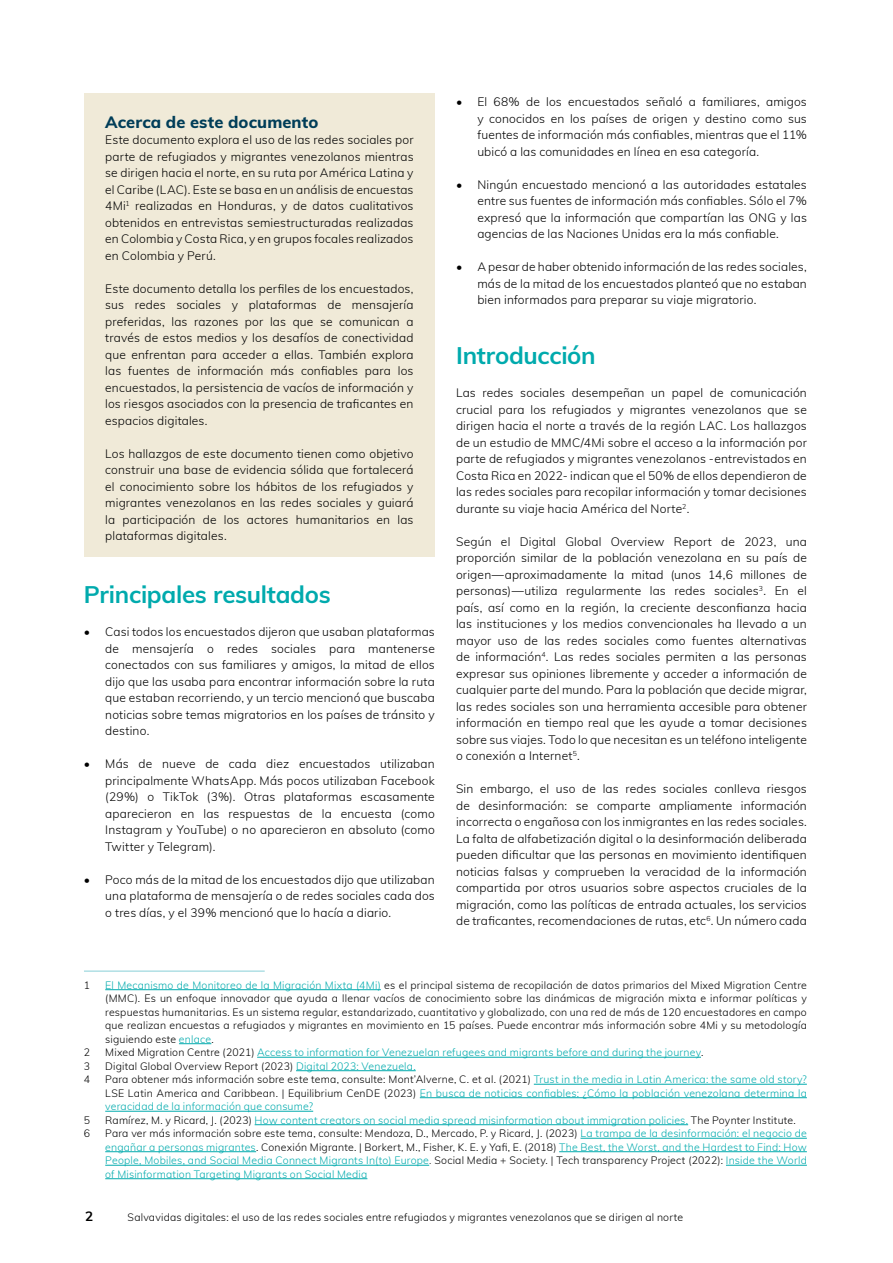
<style>
.page{position:relative;width:893px;height:1263px;background:#fff}
.page>*{position:absolute;margin:0;border:0;box-sizing:border-box;transform-origin:0 0}
.t1{font:700 24px "Muli";letter-spacing:-.01em;color:#00aaad}
.t2{font:800 16.5px "Muli";letter-spacing:.005em;color:#003d58}
.t3{font:700 13.5px "Muli";color:#000}
.t4{font:300 12px/16.5px "Muli";letter-spacing:.015em;color:#000;text-align:justify}
.t5{font:300 10.5px/13.5px "Muli";letter-spacing:.02em;color:#00aaad;text-align:justify}
.t6{font:300 10.5px/13.5px "Muli";letter-spacing:.02em;color:#000;text-align:justify}
.s1{color:#00aaad}
.s2{color:#000}
.s3{color:#333}
</style>
<div class="page">
<div style="left:84px;top:93px;width:351px;height:21px;background:#f0ead8"></div>
<div style="left:84px;top:111px;width:351px;height:21px;background:#f0ead8"></div>
<div style="left:84px;top:128px;width:351px;height:132px;background:#f0ead8"></div>
<div style="left:84px;top:260px;width:351px;height:16px;background:#f0ead8"></div>
<div style="left:84px;top:276px;width:351px;height:149px;background:#f0ead8"></div>
<div style="left:84px;top:425px;width:351px;height:16px;background:#f0ead8"></div>
<div style="left:84px;top:441px;width:351px;height:99px;background:#f0ead8"></div>
<div style="left:84px;top:540px;width:351px;height:17px;background:#f0ead8"></div>
<hr style="left:84px;top:970px;width:181px;height:2px;background:#afdfe4">
<hr style="left:105px;top:989px;width:276px;height:1px;background:#00aaad">
<hr style="left:179px;top:1043px;width:32px;height:1px;background:#00aaad">
<hr style="left:257px;top:1057px;width:444px;height:1px;background:#00aaad">
<hr style="left:296px;top:1070px;width:120px;height:1px;background:#00aaad">
<hr style="left:534px;top:1084px;width:273px;height:1px;background:#00aaad">
<hr style="left:420px;top:1097px;width:387px;height:1px;background:#00aaad">
<hr style="left:105px;top:1111px;width:208px;height:1px;background:#00aaad">
<hr style="left:255px;top:1124px;width:433px;height:1px;background:#00aaad">
<hr style="left:580px;top:1138px;width:227px;height:1px;background:#00aaad">
<hr style="left:105px;top:1151px;width:151px;height:1px;background:#00aaad">
<hr style="left:559px;top:1151px;width:248px;height:1px;background:#00aaad">
<hr style="left:105px;top:1165px;width:324px;height:1px;background:#00aaad">
<hr style="left:726px;top:1165px;width:81px;height:1px;background:#00aaad">
<hr style="left:105px;top:1178px;width:262px;height:1px;background:#00aaad">
<h2 class="t2" style="left:105px;top:110px;width:215px">Acerca de este documento</h2>
<p class="t4" style="left:105px;top:131px;width:310px">Este documento explora el uso de las redes sociales por parte de refugiados y migrantes venezolanos mientras se dirigen hacia el norte, en su ruta por América Latina y el Caribe (LAC). Este se basa en un análisis de encuestas 4Mi<sup>1</sup> realizadas en Honduras, y de datos cualitativos obtenidos en entrevistas semiestructuradas realizadas en Colombia y Costa Rica, y en grupos focales realizados en Colombia y Perú.</p>
<p class="t4" style="left:105px;top:279px;width:310px">Este documento detalla los perfiles de los encuestados, sus redes sociales y plataformas de mensajería preferidas, las razones por las que se comunican a través de estos medios y los desafíos de conectividad que enfrentan para acceder a ellas. También explora las fuentes de información más confiables para los encuestados, la persistencia de vacíos de información y los riesgos asociados con la presencia de traficantes en espacios digitales.</p>
<p class="t4" style="left:105px;top:444px;width:310px">Los hallazgos de este documento tienen como objetivo construir una base de evidencia sólida que fortalecerá el conocimiento sobre los hábitos de los refugiados y migrantes venezolanos en las redes sociales y guiará la participación de los actores humanitarios en las plataformas digitales.</p>
<h1 class="t1" style="left:84px;top:577px;width:248px">Principales resultados</h1>
<p class="t4" style="left:105px;top:623px;width:331px;text-indent:-21px">• Casi todos los encuestados dijeron que usaban plataformas de mensajería o redes sociales para mantenerse conectados con sus familiares y amigos, la mitad de ellos dijo que las usaba para encontrar información sobre la ruta que estaban recorriendo, y un tercio mencionó que buscaba noticias sobre temas migratorios en los países de tránsito y destino.</p>
<p class="t4" style="left:105px;top:755px;width:331px;text-indent:-21px">• Más de nueve de cada diez encuestados utilizaban principalmente WhatsApp. Más pocos utilizaban Facebook (29%) o TikTok (3%). Otras plataformas escasamente aparecieron en las respuestas de la encuesta (como Instagram y YouTube) o no aparecieron en absoluto (como Twitter y Telegram).</p>
<p class="t4" style="left:105px;top:870px;width:331px;text-indent:-21px">• Poco más de la mitad de los encuestados dijo que utilizaban una plataforma de mensajería o de redes sociales cada dos o tres días, y el 39% mencionó que lo hacía a diario.</p>
<p class="t4" style="left:477px;top:93px;width:331px;text-indent:-21px">• El 68% de los encuestados señaló a familiares, amigos y conocidos en los países de origen y destino como sus fuentes de información más confiables, mientras que el 11% ubicó a las comunidades en línea en esa categoría.</p>
<p class="t4" style="left:477px;top:176px;width:331px;text-indent:-21px">• Ningún encuestado mencionó a las autoridades estatales entre sus fuentes de información más confiables. Sólo el 7% expresó que la información que compartían las ONG y las agencias de las Naciones Unidas era la más confiable.</p>
<p class="t4" style="left:477px;top:258px;width:331px;text-indent:-21px">• A pesar de haber obtenido información de las redes sociales, más de la mitad de los encuestados planteó que no estaban bien informados para preparar su viaje migratorio.</p>
<h1 class="t1" style="left:456px;top:338px;width:141px">Introducción</h1>
<p class="t4" style="left:456px;top:384px;width:352px">Las redes sociales desempeñan un papel de comunicación crucial para los refugiados y migrantes venezolanos que se dirigen hacia el norte a través de la región LAC. Los hallazgos de un estudio de MMC/4Mi sobre el acceso a la información por parte de refugiados y migrantes venezolanos -entrevistados en Costa Rica en 2022- indican que el 50% de ellos dependieron de las redes sociales para recopilar información y tomar decisiones durante su viaje hacia América del Norte<sup>2</sup>.</p>
<p class="t4" style="left:456px;top:533px;width:352px">Según el Digital Global Overview Report de 2023, una proporción similar de la población venezolana en su país de origen—aproximadamente la mitad (unos 14,6 millones de personas)—utiliza regularmente las redes sociales<sup>3</sup>. En el país, así como en la región, la creciente desconfianza hacia las instituciones y los medios convencionales ha llevado a un mayor uso de las redes sociales como fuentes alternativas de información<sup>4</sup>. Las redes sociales permiten a las personas expresar sus opiniones libremente y acceder a información de cualquier parte del mundo. Para la población que decide migrar, las redes sociales son una herramienta accesible para obtener información en tiempo real que les ayude a tomar decisiones sobre sus viajes. Todo lo que necesitan es un teléfono inteligente o conexión a Internet<sup>5</sup>.</p>
<p class="t4" style="left:456px;top:780px;width:352px">Sin embargo, el uso de las redes sociales conlleva riesgos de desinformación: se comparte ampliamente información incorrecta o engañosa con los inmigrantes en las redes sociales.<br>La falta de alfabetización digital o la desinformación deliberada pueden dificultar que las personas en movimiento identifiquen noticias falsas y comprueben la veracidad de la información compartida por otros usuarios sobre aspectos cruciales de la migración, como las políticas de entrada actuales, los servicios de traficantes, recomendaciones de rutas, etc<sup>6</sup>. Un número cada</p>
<p class="t6" style="left:84px;top:978px;width:8px">1</p>
<p class="t6" style="left:105px;top:978px;width:703px"><span class="s1">El Mecanismo de Monitoreo de la Migración Mixta (4Mi)</span> es el principal sistema de recopilación de datos primarios del Mixed Migration Centre (MMC). Es un enfoque innovador que ayuda a llenar vacíos de conocimiento sobre las dinámicas de migración mixta e informar políticas y respuestas humanitarias. Es un sistema regular, estandarizado, cuantitativo y globalizado, con una red de más de 120 encuestadores en campo que realizan encuestas a refugiados y migrantes en movimiento en 15 países. Puede encontrar más información sobre 4Mi y su metodología siguiendo este <span class="s1">enlace</span>.</p>
<p class="t6" style="left:84px;top:1045px;width:8px">2</p>
<p class="t5" style="left:105px;top:1045px;width:600px"><span class="s2">Mixed Migration Centre (2021)</span> Access to information for Venezuelan refugees and migrants before and during the journey<span class="s2">.</span></p>
<p class="t6" style="left:84px;top:1059px;width:8px">3</p>
<p class="t6" style="left:105px;top:1059px;width:312px">Digital Global Overview Report (2023) <span class="s1">Digital 2023: Venezuela.</span></p>
<p class="t6" style="left:84px;top:1072px;width:8px">4</p>
<p class="t5" style="left:105px;top:1072px;width:703px"><span class="s2">Para obtener más información sobre este tema, consulte: Mont’Alverne, C. et al. (2021)</span> Trust in the media in Latin America: the same old story?<br><span class="s2">LSE Latin America and Caribbean. | Equilibrium CenDE (2023)</span> En busca de noticias confiables: ¿Cómo la población venezolana determina la veracidad de la información que consume?</p>
<p class="t6" style="left:84px;top:1113px;width:8px">5</p>
<p class="t5" style="left:105px;top:1113px;width:692px"><span class="s2">Ramírez, M. y Ricard, J. (2023)</span> How content creators on social media spread misinformation about immigration policies. <span class="s2">The Poynter Institute.</span></p>
<p class="t6" style="left:84px;top:1126px;width:8px">6</p>
<p class="t5" style="left:105px;top:1126px;width:703px"><span class="s2">Para ver más información sobre este tema, consulte: Mendoza, D., Mercado, P. y Ricard, J. (2023)</span> La trampa de la desinformación: el negocio de engañar a personas migrantes<span class="s2">. Conexión Migrante. | Borkert, M., Fisher, K. E. y Yafi, E. (2018)</span> The Best, the Worst, and the Hardest to Find: How People, Mobiles, and Social Media Connect Migrants In(to) Europe<span class="s3">.</span> <span class="s2">Social Media + Society. | Tech transparency Project (2022):</span> Inside the World of Misinformation Targeting Migrants on Social Media</p>
<p class="t3" style="left:85px;top:1206px;width:10px">2</p>
<p class="t6" style="left:128px;top:1210px;width:557px">Salvavidas digitales: el uso de las redes sociales entre refugiados y migrantes venezolanos que se dirigen al norte</p>
</div>
